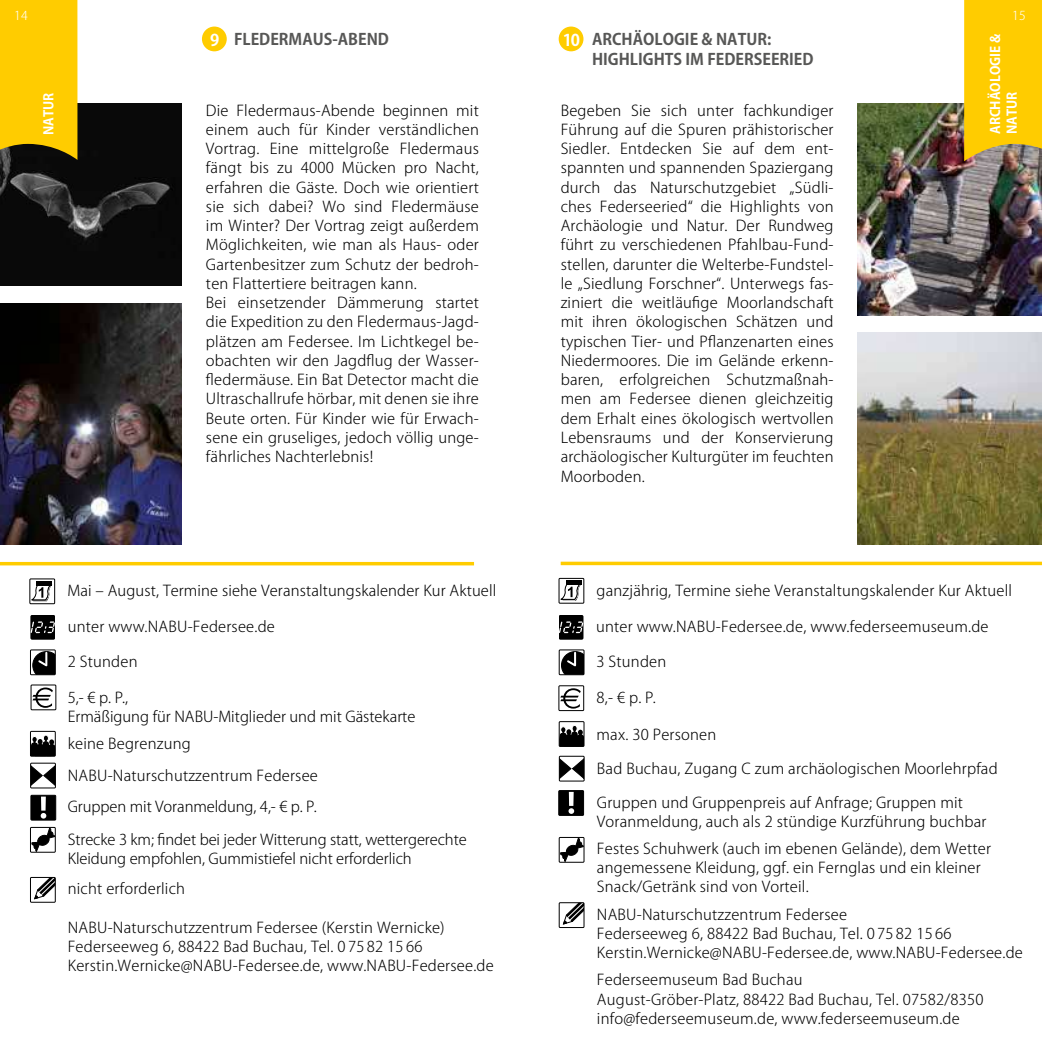
<style>
.page{position:relative;width:1042px;height:1042px;background:#fff}
.page>*{position:absolute;margin:0;border:0;box-sizing:border-box;transform-origin:0 0}
.t1{font:700 15.75px/19.2px "Koz Go Std";color:#575756}
.t2{font:300 14.88px/19.2px "Koz Go Pro";letter-spacing:.015em;color:#000}
.t3{font:300 14.88px/19.2px "Koz Go Pro";letter-spacing:-.005em;color:#000}
.t4{font:700 13.12px/16.6px "Koz Go Std";color:#fff}
.t5{font:300 12.25px "Koz Go Pro";color:#fff}
.s1{font-size:16.1px;color:#fff}
</style>
<div class="page">
<img style="left:0;top:104px;width:181px;height:182px">
<svg style="left:561px;top:792px;width:21px;height:21px"></svg>
<div style="left:559px;top:790px;width:25px;height:25px;border:1px solid #000"></div>
<img style="left:0;top:303px;width:182px;height:241px">
<div style="left:202px;top:27px;width:25px;height:24px;background:#fc0;border-radius:50%"></div>
<svg style="left:0;top:0;width:77px;height:161px;background:#ebbc01"></svg>
<hr style="left:0;top:562px;width:474px;height:3px;background:#fc0">
<img style="left:857px;top:104px;width:185px;height:212px">
<img style="left:857px;top:332px;width:185px;height:212px">
<div style="left:559px;top:27px;width:24px;height:24px;background:#fc0;border-radius:50%"></div>
<svg style="left:964px;top:0;width:78px;height:161px;background:#f5c60b"></svg>
<hr style="left:561px;top:562px;width:481px;height:3px;background:#fc0">
<svg style="left:563px;top:904px;width:19px;height:20px"></svg>
<div style="left:559px;top:902px;width:25px;height:25px;border:1px solid #000"></div>
<svg style="left:561px;top:839px;width:21px;height:21px"></svg>
<div style="left:559px;top:837px;width:25px;height:25px;border:1px solid #000"></div>
<svg style="left:561px;top:652px;width:21px;height:21px"></svg>
<div style="left:559px;top:650px;width:25px;height:25px;border:1px solid #000"></div>
<hr style="left:565px;top:581px;width:16px;height:4px;background:#000">
<svg style="left:561px;top:583px;width:20px;height:18px"></svg>
<div style="left:559px;top:578px;width:25px;height:25px;border:1px solid #000"></div>
<svg style="left:561px;top:688px;width:20px;height:20px"></svg>
<div style="left:559px;top:685px;width:25px;height:26px;border:1px solid #000"></div>
<svg style="left:561px;top:725px;width:21px;height:19px"></svg>
<div style="left:559px;top:721px;width:25px;height:25px;border:1px solid #000"></div>
<svg style="left:561px;top:759px;width:21px;height:19px"></svg>
<div style="left:559px;top:756px;width:25px;height:25px;border:1px solid #000"></div>
<hr style="left:36px;top:581px;width:16px;height:4px;background:#000">
<svg style="left:32px;top:585px;width:20px;height:16px"></svg>
<div style="left:30px;top:579px;width:25px;height:25px;border:1px solid #000"></div>
<svg style="left:30px;top:615px;width:25px;height:25px"></svg>
<svg style="left:559px;top:615px;width:24px;height:25px"></svg>
<svg style="left:34px;top:879px;width:19px;height:20px"></svg>
<div style="left:30px;top:877px;width:25px;height:25px;border:1px solid #000"></div>
<svg style="left:33px;top:652px;width:20px;height:21px"></svg>
<div style="left:30px;top:650px;width:25px;height:25px;border:1px solid #000"></div>
<svg style="left:33px;top:687px;width:20px;height:21px"></svg>
<div style="left:31px;top:685px;width:25px;height:25px;border:1px solid #000"></div>
<svg style="left:32px;top:735px;width:21px;height:19px"></svg>
<div style="left:30px;top:731px;width:25px;height:25px;border:1px solid #000"></div>
<svg style="left:33px;top:767px;width:20px;height:17px"></svg>
<div style="left:31px;top:763px;width:24px;height:25px;border:1px solid #000"></div>
<svg style="left:33px;top:797px;width:21px;height:21px"></svg>
<div style="left:31px;top:795px;width:25px;height:25px;border:1px solid #000"></div>
<svg style="left:32px;top:829px;width:21px;height:21px"></svg>
<div style="left:30px;top:827px;width:25px;height:25px;border:1px solid #000"></div>
<p class="t5" style="left:14px;top:7px;width:15px">14</p>
<p class="t1" style="left:210px;top:31px;width:180px"><span class="s1">9</span> FLEDERMAUS-ABEND</p>
<p class="t1" style="left:592px;top:31px;width:223px;text-indent:-29px"><span class="s1">10</span> ARCHÄOLOGIE &amp; NATUR:<br>HIGHLIGHTS IM FEDERSEERIED</p>
<p class="t4" style="left:41px;top:135px;width:44px;rotate:-90deg">NATUR</p>
<p class="t2" style="left:561px;top:101px;width:274px;text-align:justify">Begeben Sie sich unter fachkundiger Führung auf die Spuren prähistorischer Siedler. Entdecken Sie auf dem ent&shy;spannten und spannenden Spaziergang durch das Naturschutzgebiet „Südli&shy;ches Federseeried“ die Highlights von Archäologie und Natur. Der Rundweg führt zu verschiedenen Pfahlbau-Fund&shy;stellen, darunter die Welterbe-Fundstel&shy;le „Siedlung Forschner“. Unterwegs fas&shy;ziniert die weitläufige Moorlandschaft mit ihren ökologischen Schätzen und typischen Tier- und Pflanzenarten eines Niedermoores. Die im Gelände erkenn&shy;baren, erfolgreichen Schutzmaßnah&shy;men am Federsee dienen gleichzeitig dem Erhalt eines ökologisch wertvollen Lebensraums und der Konservierung archäologischer Kulturgüter im feuchten Moorboden.</p>
<p class="t2" style="left:206px;top:101px;width:274px">Die Fledermaus-Abende beginnen mit einem auch für Kinder verständlichen Vortrag. Eine mittelgroße Fledermaus fängt bis zu 4000 Mücken pro Nacht, erfahren die Gäste. Doch wie orientiert sie sich dabei? Wo sind Fledermäuse im Winter? Der Vortrag zeigt außerdem Möglichkeiten, wie man als Haus- oder Gartenbesitzer zum Schutz der bedroh&shy;ten Flattertiere beitragen kann.<br>Bei einsetzender Dämmerung startet die Expedition zu den Fledermaus-Jagd&shy;plätzen am Federsee. Im Lichtkegel be&shy;obachten wir den Jagdflug der Wasser&shy;fledermäuse. Ein Bat Detector macht die Ultraschallrufe hörbar, mit denen sie ihre Beute orten. Für Kinder wie für Erwach&shy;sene ein gruseliges, jedoch völlig unge&shy;fährliches Nachterlebnis!</p>
<p class="t5" style="left:1012px;top:7px;width:15px">15</p>
<p class="t4" style="left:988px;top:134px;width:102px;rotate:-90deg">ARCHÄOLOGIE &amp;<br>NATUR</p>
<p class="t2" style="left:596px;top:581px;width:417px">ganzjährig, Termine siehe Veranstaltungskalender Kur Aktuell</p>
<p class="t2" style="left:67px;top:581px;width:430px">Mai – August, Termine siehe Veranstaltungskalender Kur Aktuell</p>
<p class="t2" style="left:68px;top:617px;width:209px">unter www.NABU-Federsee.de</p>
<p class="t2" style="left:596px;top:617px;width:394px">unter www.NABU-Federsee.de, www.federseemuseum.de</p>
<p class="t2" style="left:68px;top:652px;width:71px">2 Stunden</p>
<p class="t2" style="left:68px;top:687px;width:349px">5,- € p. P.,<br>Ermäßigung für NABU-Mitglieder und mit Gästekarte</p>
<p class="t2" style="left:68px;top:728px;width:252px;line-height:31.3px">keine Begrenzung<br>NABU-Naturschutzzentrum Federsee<br>Gruppen mit Voranmeldung, 4,- € p. P.</p>
<p class="t3" style="left:68px;top:830px;width:400px">Strecke 3 km; findet bei jeder Witterung statt, wettergerechte<br>Kleidung empfohlen, Gummistiefel nicht erforderlich</p>
<p class="t2" style="left:68px;top:879px;width:119px">nicht erforderlich</p>
<p class="t2" style="left:68px;top:918px;width:427px">NABU-Naturschutzzentrum Federsee (Kerstin Wernicke)<br>Federseeweg 6, 88422 Bad Buchau, Tel. 0 75 82 15 66<br>Kerstin.Wernicke@NABU-Federsee.de, www.NABU-Federsee.de</p>
<p class="t2" style="left:596px;top:652px;width:71px">3 Stunden</p>
<p class="t2" style="left:596px;top:688px;width:61px">8,- € p. P.</p>
<p class="t2" style="left:596px;top:725px;width:121px">max. 30 Personen</p>
<p class="t2" style="left:597px;top:759px;width:402px">Bad Buchau, Zugang C zum archäologischen Moorlehrpfad</p>
<p class="t2" style="left:597px;top:793px;width:391px">Gruppen und Gruppenpreis auf Anfrage; Gruppen mit<br>Voranmeldung, auch als 2 stündige Kurzführung buchbar</p>
<p class="t2" style="left:597px;top:838px;width:396px">Festes Schuhwerk (auch im ebenen Gelände), dem Wetter angemessene Kleidung, ggf. ein Fernglas und ein kleiner<br>Snack/Getränk sind von Vorteil.</p>
<p class="t2" style="left:597px;top:904px;width:427px">NABU-Naturschutzzentrum Federsee<br>Federseeweg 6, 88422 Bad Buchau, Tel. 0 75 82 15 66<br>Kerstin.Wernicke@NABU-Federsee.de, www.NABU-Federsee.de</p>
<p class="t2" style="left:597px;top:970px;width:388px">Federseemuseum Bad Buchau<br>August-Gröber-Platz, 88422 Bad Buchau, Tel. 07582/8350 info@federseemuseum.de, www.federseemuseum.de</p>
</div>
